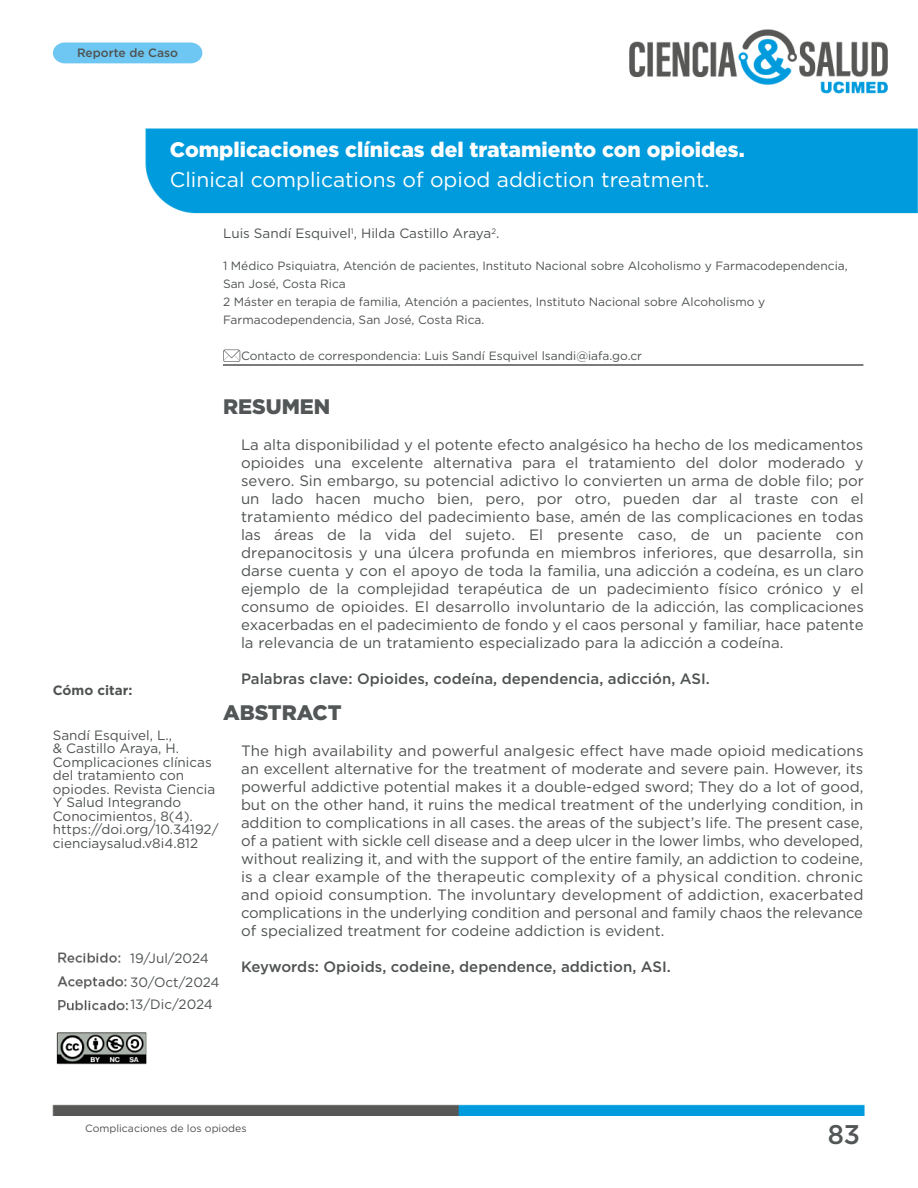
<style>
.page{position:relative;width:918px;height:1188px;background:#fff}
.page>*{position:absolute;margin:0;border:0;box-sizing:border-box;transform-origin:0 0}
.t1{font:500 27px "Gotham";color:#525656}
.Estilo_de_títulos_en_español{font:900 21px "Gotham";color:#fff}
.Estilo_de_títulos_en_inglés{font:21px "Gotham";color:#fff}
.RESUMEN_y_ABSt{font:900 21px "Gotham";color:#525656}
.Palabras_clave{font:15px/18px "Gotham";color:#4f5252;text-align:justify}
.Cuerpo_de_resumen{font:15px/18px "Gotham";color:#4f5252;text-align:justify}
.Palabras_clave-2{font:500 15px "Gotham";color:#4f5252}
.Estilo_de_como_citar{font:13.5px/13.5px "Gotham";color:#4f5252}
.Nombres_de_autores{font:13.5px "Gotham";color:#4f5252}
.t2{font:700 13.5px "Gotham";color:#4f5252}
.Afiliaciones{font:12px/18px "Gotham";color:#4f5252}
.Contacto{font:12px "Gotham";color:#4f5252}
.Estilo_de_como_citar-2{font:500 12px "Gotham";color:#4f5252}
.Estilo_de_pie_de_pagina{font:10.5px "Gotham";color:#4f5252}
</style>
<div class="page">
<img style="left:52px;top:29px;width:866px;height:1087px">
<svg style="left:53px;top:42px;width:149px;height:21px;background:#75c9f2"></svg>
<hr style="left:223px;top:364px;width:640px;height:2px;background:#4f5252">
<svg style="left:223px;top:349px;width:17px;height:13px"></svg>
<p class="Estilo_de_como_citar-2" style="left:77px;top:45px;width:102px">Reporte de Caso</p>
<p class="Estilo_de_títulos_en_español" style="left:170px;top:135px;width:576px">Complicaciones clínicas del tratamiento con opioides.</p>
<p class="Estilo_de_títulos_en_inglés" style="left:170px;top:166px;width:541px">Clinical complications of opiod addiction treatment.</p>
<p class="Nombres_de_autores" style="left:223px;top:225px;width:278px">Luis Sandí Esquivel<sup>1</sup>, Hilda Castillo Araya<sup>2</sup>.</p>
<p class="Afiliaciones" style="left:223px;top:256px;width:626px">1 Médico Psiquiatra, Atención de pacientes, Instituto Nacional sobre Alcoholismo y Farmacodependencia,<br>San José, Costa Rica</p>
<p class="Afiliaciones" style="left:223px;top:292px;width:544px">2 Máster en terapia de familia, Atención a pacientes, Instituto Nacional sobre Alcoholismo y<br>Farmacodependencia, San José, Costa Rica.</p>
<p class="Contacto" style="left:241px;top:348px;width:403px">Contacto de correspondencia: Luis Sandí Esquivel lsandi@iafa.go.cr</p>
<p class="RESUMEN_y_ABSt" style="left:223px;top:392px;width:109px">RESUMEN</p>
<p class="Palabras_clave" style="left:241px;top:435px;width:624px">La alta disponibilidad y el potente efecto analgésico ha hecho de los medicamentos opioides una excelente alternativa para el tratamiento del dolor moderado y severo. Sin embargo, su potencial adictivo lo convierten un arma de doble filo; por un lado hacen mucho bien, pero, por otro, pueden dar al traste con el tratamiento médico del padecimiento base, amén de las complicaciones en todas las áreas de la vida del sujeto. El presente caso, de un paciente con drepanocitosis y una úlcera profunda en miembros inferiores, que desarrolla, sin darse cuenta y con el apoyo de toda la familia, una adicción a codeína, es un claro ejemplo de la complejidad terapéutica de un padecimiento físico crónico y el consumo de opioides. El desarrollo involuntario de la adicción, las complicaciones exacerbadas en el padecimiento de fondo y el caos personal y familiar, hace patente la relevancia de un tratamiento especializado para la adicción a codeína.</p>
<p class="Palabras_clave-2" style="left:241px;top:669px;width:470px">Palabras clave: Opioides, codeína, dependencia, adicción, ASI.</p>
<p class="RESUMEN_y_ABSt" style="left:223px;top:698px;width:120px">ABSTRACT</p>
<p class="Cuerpo_de_resumen" style="left:241px;top:741px;width:624px">The high availability and powerful analgesic effect have made opioid medications an excellent alternative for the treatment of moderate and severe pain. However, its powerful addictive potential makes it a double-edged sword; They do a lot of good, but on the other hand, it ruins the medical treatment of the underlying condition, in addition to complications in all cases. the areas of the subject’s life. The present case, of a patient with sickle cell disease and a deep ulcer in the lower limbs, who developed, without realizing it, and with the support of the entire family, an addiction to codeine, is a clear example of the therapeutic complexity of a physical condition. chronic and opioid consumption. The involuntary development of addiction, exacerbated complications in the underlying condition and personal and family chaos the relevance of specialized treatment for codeine addiction is evident.</p>
<p class="Palabras_clave-2" style="left:241px;top:957px;width:432px">Keywords: Opioids, codeine, dependence, addiction, ASI.</p>
<p class="t2" style="left:53px;top:681px;width:81px">Cómo citar:</p>
<p class="Estilo_de_como_citar" style="left:53px;top:728px;width:167px">Sandí Esquivel, L.,<br>&amp; Castillo Araya, H.<br>Complicaciones clínicas del tratamiento con opiodes. Revista Ciencia<br>Y Salud Integrando<br>Conocimientos, 8(4). https://doi.org/10.34192/ cienciaysalud.v8i4.812</p>
<p class="Estilo_de_como_citar" style="left:130px;top:951px;width:80px">19/Jul/2024</p>
<p class="Estilo_de_como_citar" style="left:130px;top:975px;width:91px">30/Oct/2024</p>
<p class="Estilo_de_como_citar" style="left:130px;top:997px;width:84px">13/Dic/2024</p>
<p class="Estilo_de_pie_de_pagina" style="left:85px;top:1122px;width:163px">Complicaciones de los opiodes</p>
<h1 class="t1" style="left:828px;top:1117px;width:34px">83</h1>
</div>
